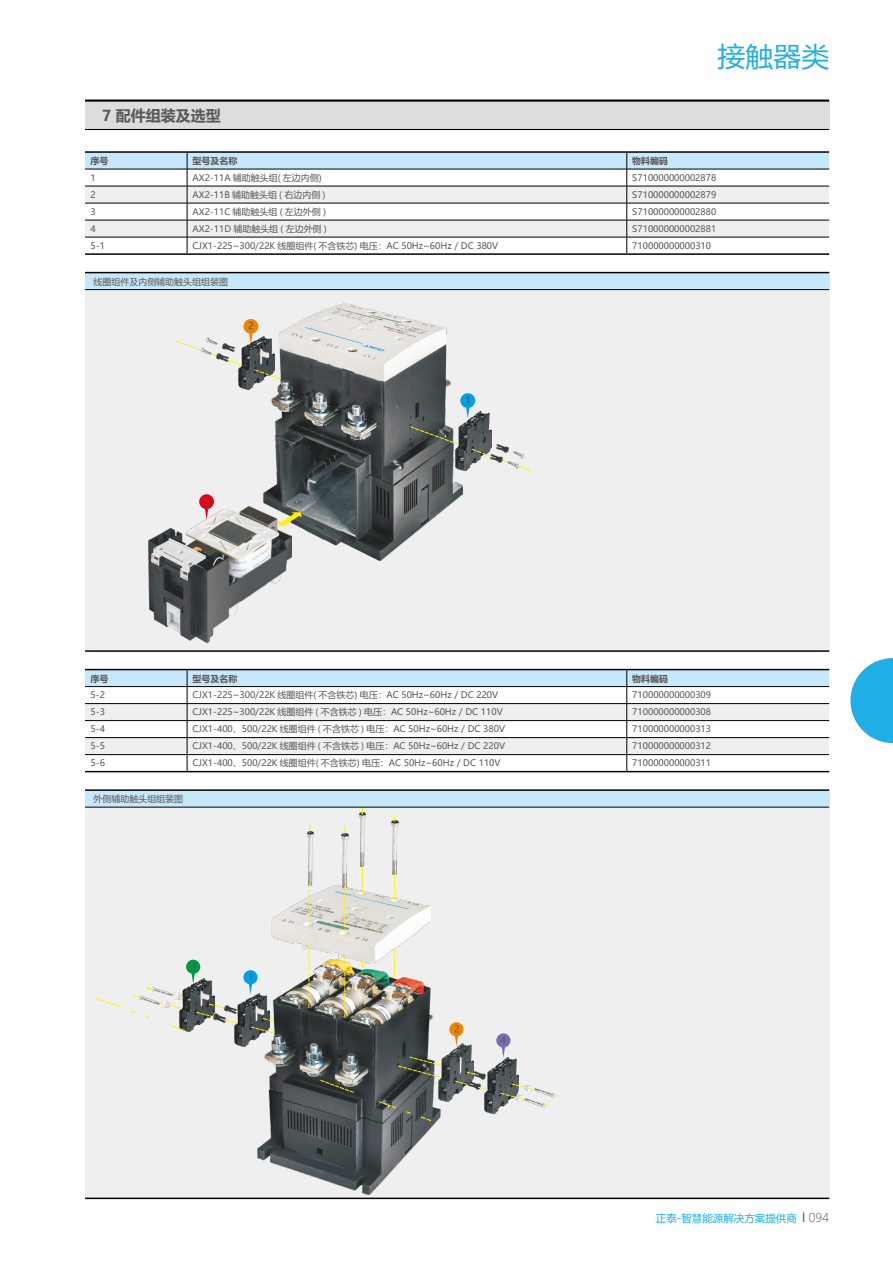
<style>
.page{position:relative;width:893px;height:1263px;background:#fff}
.page>*{position:absolute;margin:0;border:0;box-sizing:border-box;transform-origin:0 0}
.t1{font:27px "Microsoft Ya Hei";color:#20aee6}
.t2{font:700 15px "Microsoft Ya Hei";color:#595757}
.t3{font:10.5px "Microsoft Ya Hei";color:#20aee6}
.t4{font:9px "Microsoft Ya Hei";color:#595757}
.t5{font:700 9px "Microsoft Ya Hei";color:#595757}
.s1{font-size:12px;color:#595757}
.s2{font-weight:300;font-size:12px;color:#595757}
</style>
<div class="page">
<svg style="left:850px;top:658px;width:43px;height:85px"></svg>
<div style="left:85px;top:101px;width:744px;height:28px;background:#dcdddd"></div>
<hr style="left:85px;top:100px;width:744px;height:2px;background:#000">
<hr style="left:85px;top:129px;width:744px;height:1px;background:#000">
<hr style="left:85px;top:151px;width:102px;height:2px;background:#000">
<hr style="left:187px;top:151px;width:440px;height:2px;background:#000">
<hr style="left:627px;top:151px;width:202px;height:2px;background:#000">
<hr style="left:85px;top:253px;width:102px;height:2px;background:#000">
<hr style="left:187px;top:253px;width:440px;height:2px;background:#000">
<hr style="left:627px;top:253px;width:202px;height:2px;background:#000">
<svg style="left:85px;top:152px;width:744px;height:101px"></svg>
<hr style="left:85px;top:771px;width:102px;height:1px;background:#000">
<hr style="left:187px;top:771px;width:440px;height:1px;background:#000">
<hr style="left:627px;top:771px;width:202px;height:1px;background:#000">
<svg style="left:85px;top:669px;width:744px;height:102px"></svg>
<div style="left:85px;top:273px;width:744px;height:17px;background:#c7e8fa"></div>
<div style="left:85px;top:290px;width:744px;height:361px;background:#efefef"></div>
<hr style="left:85px;top:272px;width:744px;height:1px;background:#000">
<hr style="left:85px;top:650px;width:744px;height:2px;background:#000">
<hr style="left:85px;top:289px;width:744px;height:1px;background:#000">
<div style="left:85px;top:790px;width:744px;height:17px;background:#c7e8fa"></div>
<div style="left:85px;top:807px;width:744px;height:391px;background:#efefef"></div>
<hr style="left:85px;top:789px;width:744px;height:2px;background:#000">
<hr style="left:85px;top:1197px;width:744px;height:2px;background:#000">
<hr style="left:85px;top:807px;width:744px;height:1px;background:#000">
<img style="left:264px;top:303px;width:199px;height:258px">
<img style="left:149px;top:507px;width:142px;height:135px">
<img style="left:455px;top:411px;width:37px;height:60px">
<img style="left:239px;top:336px;width:35px;height:53px">
<svg style="left:176px;top:337px;width:66px;height:29px"></svg>
<svg style="left:253px;top:369px;width:28px;height:11px"></svg>
<svg style="left:409px;top:425px;width:51px;height:20px"></svg>
<svg style="left:471px;top:444px;width:60px;height:28px"></svg>
<svg style="left:278px;top:512px;width:24px;height:14px"></svg>
<svg style="left:243px;top:319px;width:15px;height:15px"></svg>
<svg style="left:249px;top:322px;width:4px;height:22px"></svg>
<div style="left:460px;top:393px;width:15px;height:15px;background:#00a0e9;border-radius:50%"></div>
<svg style="left:466px;top:396px;width:4px;height:22px"></svg>
<svg style="left:199px;top:494px;width:15px;height:15px"></svg>
<svg style="left:205px;top:498px;width:4px;height:21px"></svg>
<img style="left:257px;top:964px;width:184px;height:230px">
<img style="left:272px;top:886px;width:159px;height:78px">
<img style="left:307px;top:832px;width:7px;height:54px">
<img style="left:342px;top:834px;width:6px;height:54px">
<img style="left:359px;top:812px;width:7px;height:54px">
<img style="left:392px;top:820px;width:6px;height:54px">
<img style="left:484px;top:1057px;width:35px;height:56px">
<img style="left:439px;top:1044px;width:34px;height:58px">
<img style="left:179px;top:979px;width:36px;height:53px">
<img style="left:234px;top:993px;width:35px;height:53px">
<img style="left:526px;top:1101px;width:18px;height:6px">
<img style="left:536px;top:1089px;width:19px;height:8px">
<svg style="left:309px;top:946px;width:1px;height:62px"></svg>
<svg style="left:309px;top:883px;width:1px;height:41px"></svg>
<svg style="left:344px;top:956px;width:1px;height:62px"></svg>
<svg style="left:344px;top:886px;width:1px;height:47px"></svg>
<svg style="left:394px;top:948px;width:1px;height:30px"></svg>
<svg style="left:394px;top:874px;width:1px;height:26px"></svg>
<svg style="left:362px;top:867px;width:1px;height:26px"></svg>
<svg style="left:95px;top:997px;width:26px;height:11px"></svg>
<svg style="left:171px;top:1025px;width:15px;height:7px"></svg>
<svg style="left:319px;top:1079px;width:36px;height:14px"></svg>
<svg style="left:378px;top:1100px;width:19px;height:9px"></svg>
<svg style="left:405px;top:1111px;width:7px;height:3px"></svg>
<svg style="left:420px;top:1116px;width:12px;height:6px"></svg>
<svg style="left:543px;top:1104px;width:6px;height:3px"></svg>
<svg style="left:130px;top:986px;width:54px;height:32px"></svg>
<svg style="left:250px;top:1017px;width:24px;height:17px"></svg>
<svg style="left:397px;top:1056px;width:46px;height:22px"></svg>
<svg style="left:454px;top:1071px;width:35px;height:20px"></svg>
<svg style="left:499px;top:1083px;width:37px;height:18px"></svg>
<svg style="left:552px;top:1094px;width:7px;height:3px"></svg>
<div style="left:186px;top:960px;width:14px;height:14px;background:#094;border-radius:50%"></div>
<svg style="left:191px;top:963px;width:4px;height:21px"></svg>
<div style="left:243px;top:970px;width:15px;height:14px;background:#00a0e9;border-radius:50%"></div>
<svg style="left:249px;top:973px;width:3px;height:21px"></svg>
<div style="left:449px;top:1022px;width:15px;height:14px;background:#f08300;border-radius:50%"></div>
<svg style="left:455px;top:1025px;width:4px;height:21px"></svg>
<div style="left:496px;top:1033px;width:14px;height:14px;background:#796baf;border-radius:50%"></div>
<svg style="left:500px;top:1036px;width:6px;height:21px"></svg>
<svg style="left:195px;top:1003px;width:43px;height:21px"></svg>
<h1 class="t1" style="left:717px;top:38px;width:113px">接触器类</h1>
<p class="t2" style="left:102px;top:105px;width:120px">7 配件组装及选型</p>
<p class="t5" style="left:91px;top:154px;width:19px">序号</p>
<p class="t5" style="left:193px;top:154px;width:46px">型号及名称</p>
<p class="t5" style="left:632px;top:154px;width:37px">物料编码</p>
<p class="t4" style="left:91px;top:171px;width:7px">1</p>
<p class="t4" style="left:193px;top:171px;width:131px">AX2-11A 辅助触头组( 左边内侧)</p>
<p class="t4" style="left:632px;top:171px;width:85px">S710000000002878</p>
<p class="t4" style="left:91px;top:188px;width:7px">2</p>
<p class="t4" style="left:193px;top:188px;width:134px">AX2-11B 辅助触头组 ( 右边内侧 )</p>
<p class="t4" style="left:632px;top:188px;width:85px">S710000000002879</p>
<p class="t4" style="left:91px;top:205px;width:7px">3</p>
<p class="t4" style="left:193px;top:205px;width:135px">AX2-11C 辅助触头组 ( 左边外侧 )</p>
<p class="t4" style="left:632px;top:205px;width:85px">S710000000002880</p>
<p class="t4" style="left:91px;top:222px;width:7px">4</p>
<p class="t4" style="left:193px;top:222px;width:136px">AX2-11D 辅助触头组 ( 左边外侧 )</p>
<p class="t4" style="left:632px;top:222px;width:85px">S710000000002881</p>
<p class="t4" style="left:91px;top:239px;width:16px">5-1</p>
<p class="t4" style="left:193px;top:239px;width:307px">CJX1-225~300/22K 线圈组件( 不含铁芯) 电压：AC 50Hz~60Hz / DC 380V</p>
<p class="t4" style="left:632px;top:239px;width:80px">710000000000310</p>
<p class="t4" style="left:94px;top:275px;width:136px">线圈组件及内侧辅助触头组组装图</p>
<p class="t5" style="left:91px;top:672px;width:19px">序号</p>
<p class="t5" style="left:193px;top:672px;width:46px">型号及名称</p>
<p class="t5" style="left:632px;top:672px;width:37px">物料编码</p>
<p class="t4" style="left:91px;top:689px;width:16px">5-2</p>
<p class="t4" style="left:193px;top:689px;width:307px">CJX1-225~300/22K 线圈组件( 不含铁芯) 电压：AC 50Hz~60Hz / DC 220V</p>
<p class="t4" style="left:632px;top:689px;width:80px">710000000000309</p>
<p class="t4" style="left:91px;top:706px;width:16px">5-3</p>
<p class="t4" style="left:193px;top:706px;width:312px">CJX1-225~300/22K 线圈组件 ( 不含铁芯 ) 电压：AC 50Hz~60Hz / DC 110V</p>
<p class="t4" style="left:632px;top:706px;width:80px">710000000000308</p>
<p class="t4" style="left:91px;top:723px;width:16px">5-4</p>
<p class="t4" style="left:193px;top:723px;width:314px">CJX1-400、500/22K 线圈组件 ( 不含铁芯 ) 电压：AC 50Hz~60Hz / DC 380V</p>
<p class="t4" style="left:632px;top:723px;width:80px">710000000000313</p>
<p class="t4" style="left:91px;top:740px;width:16px">5-5</p>
<p class="t4" style="left:193px;top:740px;width:314px">CJX1-400、500/22K 线圈组件 ( 不含铁芯 ) 电压：AC 50Hz~60Hz / DC 220V</p>
<p class="t4" style="left:632px;top:740px;width:80px">710000000000312</p>
<p class="t4" style="left:91px;top:757px;width:16px">5-6</p>
<p class="t4" style="left:193px;top:757px;width:309px">CJX1-400、500/22K 线圈组件( 不含铁芯) 电压：AC 50Hz~60Hz / DC 110V</p>
<p class="t4" style="left:632px;top:757px;width:80px">710000000000311</p>
<p class="t4" style="left:94px;top:793px;width:91px">外侧辅助触头组组装图</p>
<p class="t3" style="left:656px;top:1210px;width:175px">正泰-智慧能源解决方案提供商 <span class="s1">l</span> <span class="s2">094</span></p>
</div>
